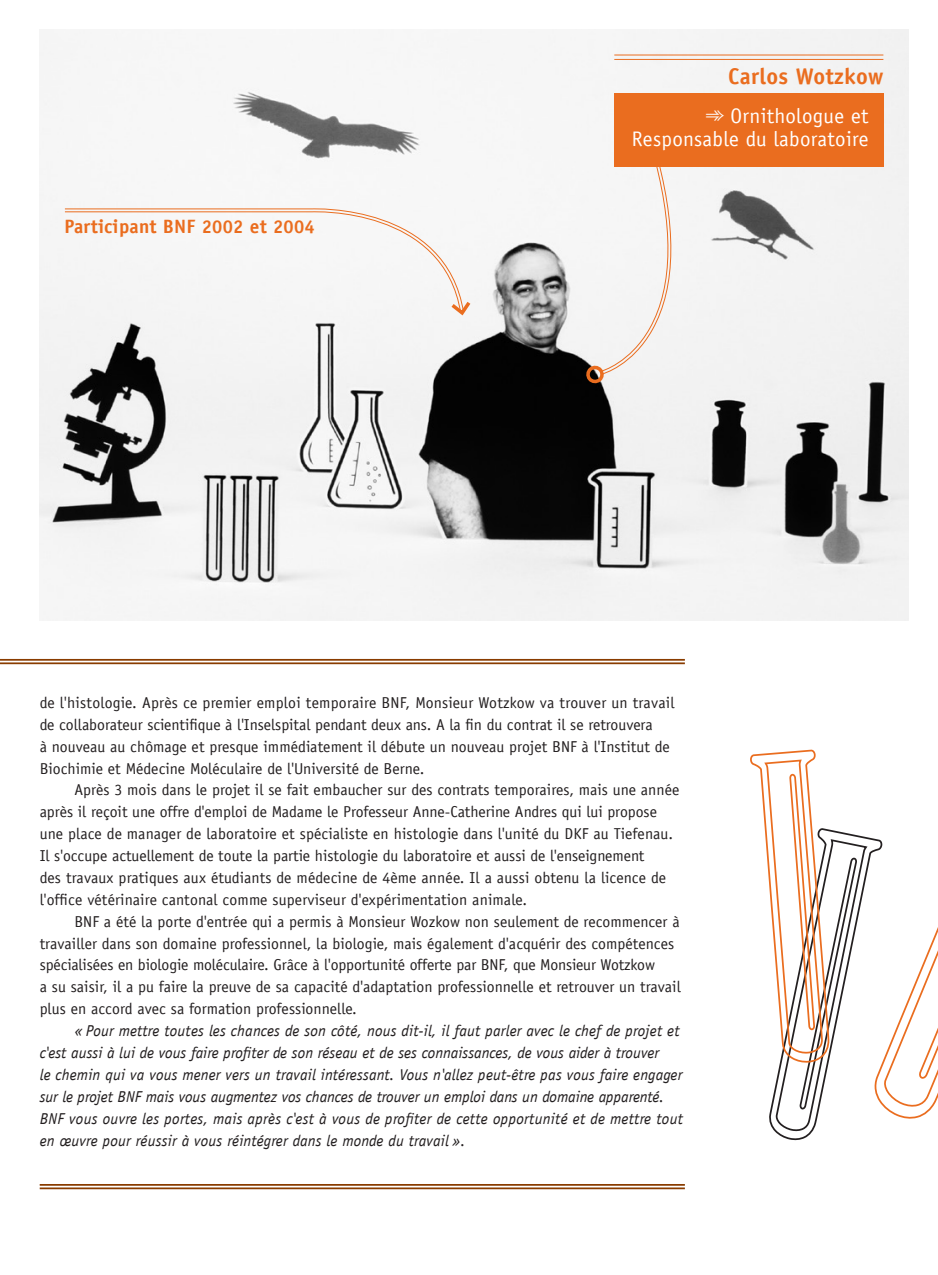
<style>
.page{position:relative;width:938px;height:1275px;background:#fff}
.page>*{position:absolute;margin:0;border:0;box-sizing:border-box;transform-origin:0 0}
.t1{font:700 22.75px "Officina Sans LT";letter-spacing:.015em;color:#ea6d1f}
.t2{font:21px/22.8px "Officina Sans LT";letter-spacing:.015em;color:#fff;text-align:right}
.t3{font:700 19.25px "Officina Sans LT";letter-spacing:.015em;color:#ea6d1f}
.t4{font:15.75px/21.9px "Officina Sans LT";letter-spacing:.005em;color:#231f20}
.t5{font:italic 15.75px/21.9px "Officina Sans LT";letter-spacing:.01em;color:#231f20}
.s1{font-size:18.38px}
</style>
<div class="page">
<img style="left:40px;top:30px;width:868px;height:590px">
<div style="left:582px;top:144px;width:95px;height:243px;background:#f5f5f5"></div>
<div style="left:614px;top:93px;width:269px;height:74px;background:#ea6d1f"></div>
<hr style="left:614px;top:55px;width:269px;height:1px;background:#ea6d1f">
<hr style="left:614px;top:59px;width:269px;height:1px;background:#ea6d1f">
<div style="left:64px;top:204px;width:410px;height:114px;background:#f6f6f6"></div>
<hr style="left:40px;top:1184px;width:645px;height:2px;background:#893c00">
<hr style="left:40px;top:1187px;width:645px;height:2px;background:#893c00">
<hr style="left:0;top:659px;width:685px;height:2px;background:#893c00">
<hr style="left:0;top:662px;width:685px;height:2px;background:#893c00">
<svg style="left:769px;top:829px;width:104px;height:312px"></svg>
<svg style="left:873px;top:838px;width:65px;height:281px"></svg>
<svg style="left:750px;top:749px;width:80px;height:315px"></svg>
<p class="t3" style="left:64px;top:215px;width:252px">Participant BNF <span class="s1">2002</span> et <span class="s1">2004</span></p>
<h1 class="t1" style="left:728px;top:62px;width:157px">Carlos Wotzkow</h1>
<h2 class="t2" style="left:631px;top:105px;width:238px">➾ Ornithologue et<br>Responsable du laboratoire</h2>
<p class="t4" style="left:40px;top:692px;width:636px">de l'histologie. Après ce premier emploi temporaire BNF, Monsieur Wotzkow va trouver un travail de collaborateur scientifique à l'Inselspital pendant deux ans. A la fin du contrat il se retrouvera<br>à nouveau au chômage et presque immédiatement il débute un nouveau projet BNF à l'Institut de Biochimie et Médecine Moléculaire de l'Université de Berne.</p>
<p class="t4" style="left:40px;top:779px;width:641px;text-indent:35px">Après 3 mois dans le projet il se fait embaucher sur des contrats temporaires, mais une année après il reçoit une offre d'emploi de Madame le Professeur Anne-Catherine Andres qui lui propose une place de manager de laboratoire et spécialiste en histologie dans l'unité du DKF au Tiefenau.<br>Il s'occupe actuellement de toute la partie histologie du laboratoire et aussi de l'enseignement<br>des travaux pratiques aux étudiants de médecine de 4ème année. Il a aussi obtenu la licence de l'office vétérinaire cantonal comme superviseur d'expérimentation animale.</p>
<p class="t4" style="left:40px;top:910px;width:642px;text-indent:35px">BNF a été la porte d'entrée qui a permis à Monsieur Wozkow non seulement de recommencer à travailler dans son domaine professionnel, la biologie, mais également d'acquérir des compétences spécialisées en biologie moléculaire. Grâce à l'opportunité offerte par BNF, que Monsieur Wotzkow<br>a su saisir, il a pu faire la preuve de sa capacité d'adaptation professionnelle et retrouver un travail plus en accord avec sa formation professionnelle.</p>
<p class="t5" style="left:40px;top:1020px;width:645px;text-indent:35px">« Pour mettre toutes les chances de son côté, nous dit-il, il faut parler avec le chef de projet et c'est aussi à lui de vous faire profiter de son réseau et de ses connaissances, de vous aider à trouver<br>le chemin qui va vous mener vers un travail intéressant. Vous n'allez peut-être pas vous faire engager sur le projet BNF mais vous augmentez vos chances de trouver un emploi dans un domaine apparenté.<br>BNF vous ouvre les portes, mais après c'est à vous de profiter de cette opportunité et de mettre tout en œuvre pour réussir à vous réintégrer dans le monde du travail ».</p>
</div>
